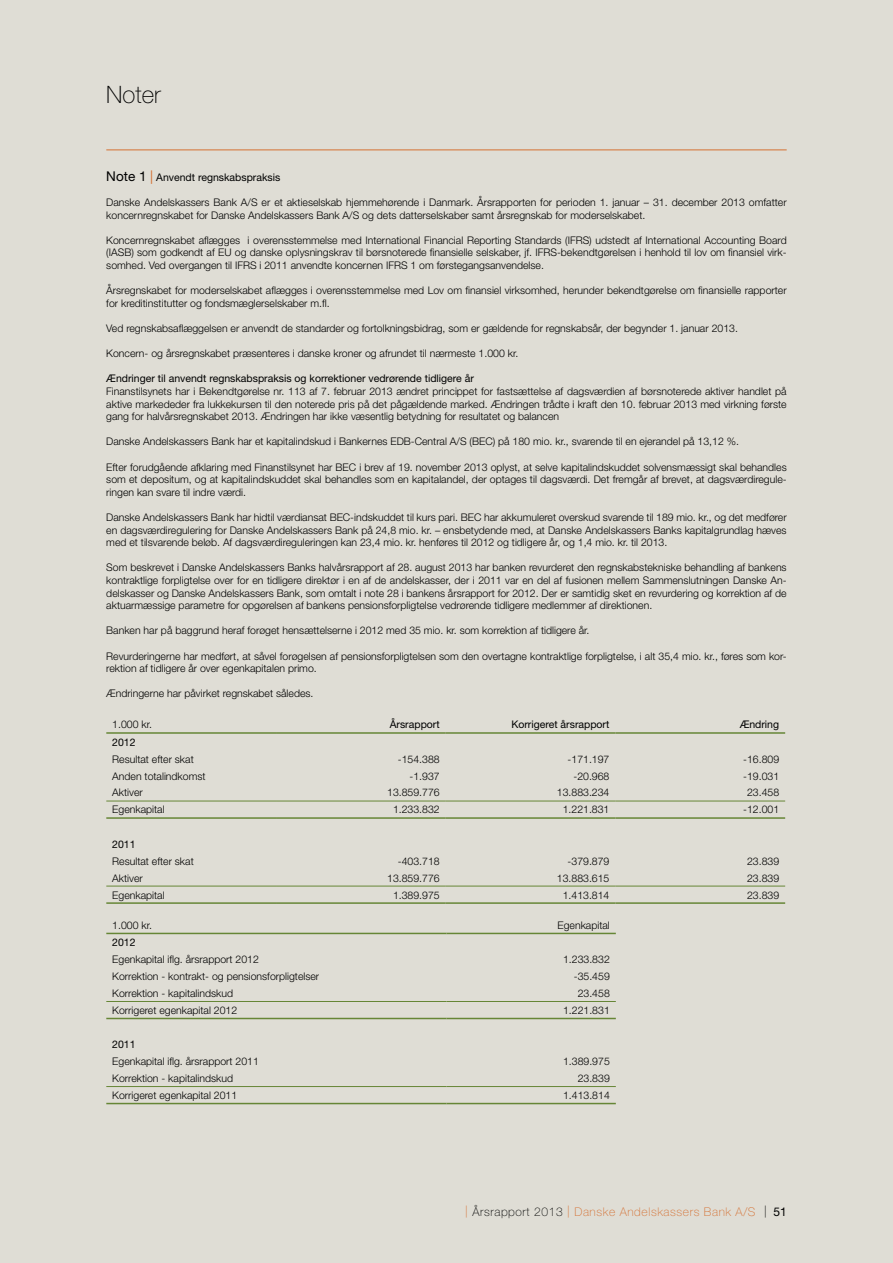
<style>
.page{position:relative;width:893px;height:1263px;background:#dfddd5}
.page>*{position:absolute;margin:0;border:0;box-sizing:border-box;transform-origin:0 0}
.t1{font:100 24px "Helvetica Neue LT";color:#000}
.t2{font:100 12px "Helvetica Neue LT";letter-spacing:.05em;color:#d57032}
.t3{font:12px "Helvetica Neue LT";color:#000}
.t4{font:300 10.5px/12.6px "Helvetica Neue LT";color:#000;text-align:justify}
.t5{font:10.5px "Helvetica Neue LT";color:#000}
.s1{font-size:13.5px}
.s2{font-size:13.5px;color:#d57032}
.s3{color:#000}
</style>
<div class="page">
<hr style="left:106px;top:150px;width:681px;height:1px;background:#d57032">
<hr style="left:106px;top:801px;width:170px;height:1px;background:#668636">
<hr style="left:276px;top:801px;width:170px;height:1px;background:#668636">
<hr style="left:446px;top:801px;width:169px;height:1px;background:#668636">
<hr style="left:615px;top:801px;width:170px;height:1px;background:#668636">
<hr style="left:106px;top:817px;width:170px;height:2px;background:#668636">
<hr style="left:276px;top:817px;width:170px;height:2px;background:#668636">
<hr style="left:446px;top:817px;width:169px;height:2px;background:#668636">
<hr style="left:615px;top:817px;width:170px;height:2px;background:#668636">
<hr style="left:106px;top:886px;width:170px;height:1px;background:#668636">
<hr style="left:276px;top:886px;width:170px;height:1px;background:#668636">
<hr style="left:446px;top:886px;width:169px;height:1px;background:#668636">
<hr style="left:615px;top:886px;width:170px;height:1px;background:#668636">
<hr style="left:106px;top:902px;width:170px;height:2px;background:#668636">
<hr style="left:276px;top:902px;width:170px;height:2px;background:#668636">
<hr style="left:446px;top:902px;width:169px;height:2px;background:#668636">
<hr style="left:615px;top:902px;width:170px;height:2px;background:#668636">
<hr style="left:106px;top:732px;width:170px;height:2px;background:#668636">
<hr style="left:276px;top:732px;width:170px;height:2px;background:#668636">
<hr style="left:446px;top:732px;width:169px;height:2px;background:#668636">
<hr style="left:615px;top:732px;width:170px;height:2px;background:#668636">
<hr style="left:106px;top:933px;width:340px;height:1px;background:#668636">
<hr style="left:446px;top:933px;width:170px;height:1px;background:#668636">
<hr style="left:106px;top:1001px;width:340px;height:1px;background:#668636">
<hr style="left:106px;top:1018px;width:340px;height:1px;background:#668636">
<hr style="left:106px;top:1086px;width:340px;height:1px;background:#668636">
<hr style="left:446px;top:1086px;width:170px;height:1px;background:#668636">
<hr style="left:106px;top:1103px;width:340px;height:1px;background:#668636">
<hr style="left:446px;top:1103px;width:170px;height:1px;background:#668636">
<hr style="left:446px;top:1001px;width:170px;height:1px;background:#668636">
<hr style="left:446px;top:1018px;width:170px;height:1px;background:#668636">
<h1 class="t1" style="left:106px;top:81px;width:56px">Noter</h1>
<p class="t5" style="left:106px;top:171px;width:176px"><span class="s1">Note 1</span> <span class="s2">|</span> Anvendt regnskabspraksis</p>
<p class="t4" style="left:106px;top:196px;width:682px">Danske Andelskassers Bank A/S er et aktieselskab hjemmehørende i Danmark. Årsrapporten for perioden 1. januar – 31. december 2013 omfatter koncernregnskabet for Danske Andelskassers Bank A/S og dets datterselskaber samt årsregnskab for moderselskabet.</p>
<p class="t4" style="left:106px;top:233px;width:682px">Koncernregnskabet aflægges i overensstemmelse med International Financial Reporting Standards (IFRS) udstedt af International Accounting Board (IASB) som godkendt af EU og danske oplysningskrav til børsnoterede finansielle selskaber, jf. IFRS-bekendtgørelsen i henhold til lov om finansiel virk&shy;somhed. Ved overgangen til IFRS i 2011 anvendte koncernen IFRS 1 om førstegangsanvendelse.</p>
<p class="t4" style="left:106px;top:284px;width:682px">Årsregnskabet for moderselskabet aflægges i overensstemmelse med Lov om finansiel virksomhed, herunder bekendtgørelse om finansielle rapporter for kreditinstitutter og fondsmæglerselskaber m.fl.</p>
<p class="t4" style="left:106px;top:322px;width:633px">Ved regnskabsaflæggelsen er anvendt de standarder og fortolkningsbidrag, som er gældende for regnskabsår, der begynder 1. januar 2013.</p>
<p class="t4" style="left:106px;top:347px;width:413px">Koncern- og årsregnskabet præsenteres i danske kroner og afrundet til nærmeste 1.000 kr.</p>
<p class="t5" style="left:106px;top:372px;width:369px">Ændringer til anvendt regnskabspraksis og korrektioner vedrørende tidligere år</p>
<p class="t4" style="left:106px;top:385px;width:682px">Finanstilsynets har i Bekendtgørelse nr. 113 af 7. februar 2013 ændret princippet for fastsættelse af dagsværdien af børsnoterede aktiver handlet på aktive markededer fra lukkekursen til den noterede pris på det pågældende marked. Ændringen trådte i kraft den 10. februar 2013 med virkning første gang for halvårsregnskabet 2013. Ændringen har ikke væsentlig betydning for resultatet og balancen</p>
<p class="t4" style="left:106px;top:435px;width:634px">Danske Andelskassers Bank har et kapitalindskud i Bankernes EDB-Central A/S (BEC) på 180 mio. kr., svarende til en ejerandel på 13,12 %.</p>
<p class="t4" style="left:106px;top:460px;width:682px">Efter forudgående afklaring med Finanstilsynet har BEC i brev af 19. november 2013 oplyst, at selve kapitalindskuddet solvensmæssigt skal behandles som et depositum, og at kapitalindskuddet skal behandles som en kapitalandel, der optages til dagsværdi. Det fremgår af brevet, at dagsværdiregule&shy;ringen kan svare til indre værdi.</p>
<p class="t4" style="left:106px;top:511px;width:682px">Danske Andelskassers Bank har hidtil værdiansat BEC-indskuddet til kurs pari. BEC har akkumuleret overskud svarende til 189 mio. kr., og det medfører en dagsværdiregulering for Danske Andelskassers Bank på 24,8 mio. kr. – ensbetydende med, at Danske Andelskassers Banks kapitalgrundlag hæves med et tilsvarende beløb. Af dagsværdireguleringen kan 23,4 mio. kr. henføres til 2012 og tidligere år, og 1,4 mio. kr. til 2013.</p>
<p class="t4" style="left:106px;top:561px;width:682px">Som beskrevet i Danske Andelskassers Banks halvårsrapport af 28. august 2013 har banken revurderet den regnskabstekniske behandling af bankens kontraktlige forpligtelse over for en tidligere direktør i en af de andelskasser, der i 2011 var en del af fusionen mellem Sammenslutningen Danske An&shy;delskasser og Danske Andelskassers Bank, som omtalt i note 28 i bankens årsrapport for 2012. Der er samtidig sket en revurdering og korrektion af de aktuarmæssige parametre for opgørelsen af bankens pensionsforpligtelse vedrørende tidligere medlemmer af direktionen.</p>
<p class="t4" style="left:106px;top:624px;width:485px">Banken har på baggrund heraf forøget hensættelserne i 2012 med 35 mio. kr. som korrektion af tidligere år.</p>
<p class="t4" style="left:106px;top:649px;width:682px">Revurderingerne har medført, at såvel forøgelsen af pensionsforpligtelsen som den overtagne kontraktlige forpligtelse, i alt 35,4 mio. kr., føres som kor&shy;rektion af tidligere år over egenkapitalen primo.</p>
<p class="t4" style="left:106px;top:687px;width:209px">Ændringerne har påvirket regnskabet således.</p>
<p class="t4" style="left:112px;top:718px;width:41px">1.000 kr.</p>
<p class="t5" style="left:390px;top:718px;width:51px">Årsrapport</p>
<p class="t5" style="left:511px;top:718px;width:99px">Korrigeret årsrapport</p>
<p class="t5" style="left:740px;top:718px;width:41px">Ændring</p>
<p class="t5" style="left:112px;top:736px;width:25px">2012</p>
<p class="t4" style="left:112px;top:752px;width:83px">Resultat efter skat</p>
<p class="t4" style="left:398px;top:752px;width:43px">-154.388</p>
<p class="t4" style="left:568px;top:752px;width:43px">-171.197</p>
<p class="t4" style="left:743px;top:752px;width:37px">-16.809</p>
<p class="t4" style="left:112px;top:769px;width:95px">Anden totalindkomst</p>
<p class="t4" style="left:410px;top:769px;width:32px">-1.937</p>
<p class="t4" style="left:573px;top:769px;width:37px">-20.968</p>
<p class="t4" style="left:743px;top:769px;width:37px">-19.031</p>
<p class="t4" style="left:112px;top:786px;width:32px">Aktiver</p>
<p class="t4" style="left:387px;top:786px;width:54px">13.859.776</p>
<p class="t4" style="left:557px;top:786px;width:54px">13.883.234</p>
<p class="t4" style="left:747px;top:786px;width:34px">23.458</p>
<p class="t4" style="left:112px;top:803px;width:54px">Egenkapital</p>
<p class="t4" style="left:393px;top:803px;width:48px">1.233.832</p>
<p class="t4" style="left:563px;top:803px;width:48px">1.221.831</p>
<p class="t4" style="left:743px;top:803px;width:37px">-12.001</p>
<p class="t5" style="left:112px;top:838px;width:25px">2011</p>
<p class="t4" style="left:112px;top:854px;width:83px">Resultat efter skat</p>
<p class="t4" style="left:398px;top:854px;width:43px">-403.718</p>
<p class="t4" style="left:568px;top:854px;width:43px">-379.879</p>
<p class="t4" style="left:747px;top:854px;width:34px">23.839</p>
<p class="t4" style="left:112px;top:871px;width:32px">Aktiver</p>
<p class="t4" style="left:387px;top:871px;width:54px">13.859.776</p>
<p class="t4" style="left:557px;top:871px;width:54px">13.883.615</p>
<p class="t4" style="left:747px;top:871px;width:34px">23.839</p>
<p class="t4" style="left:112px;top:888px;width:54px">Egenkapital</p>
<p class="t4" style="left:393px;top:888px;width:48px">1.389.975</p>
<p class="t4" style="left:563px;top:888px;width:48px">1.413.814</p>
<p class="t4" style="left:747px;top:888px;width:34px">23.839</p>
<p class="t4" style="left:112px;top:918px;width:41px">1.000 kr.</p>
<p class="t4" style="left:557px;top:918px;width:54px">Egenkapital</p>
<p class="t5" style="left:112px;top:936px;width:25px">2012</p>
<p class="t4" style="left:112px;top:953px;width:148px">Egenkapital iflg. årsrapport 2012</p>
<p class="t4" style="left:563px;top:953px;width:48px">1.233.832</p>
<p class="t4" style="left:112px;top:970px;width:208px">Korrektion - kontrakt- og pensionsforpligtelser</p>
<p class="t4" style="left:574px;top:970px;width:37px">-35.459</p>
<p class="t4" style="left:112px;top:987px;width:122px">Korrektion - kapitalindskud</p>
<p class="t4" style="left:578px;top:987px;width:34px">23.458</p>
<p class="t4" style="left:112px;top:1004px;width:126px">Korrigeret egenkapital 2012</p>
<p class="t4" style="left:563px;top:1004px;width:48px">1.221.831</p>
<p class="t5" style="left:112px;top:1038px;width:25px">2011</p>
<p class="t4" style="left:112px;top:1055px;width:148px">Egenkapital iflg. årsrapport 2011</p>
<p class="t4" style="left:563px;top:1055px;width:48px">1.389.975</p>
<p class="t4" style="left:112px;top:1072px;width:122px">Korrektion - kapitalindskud</p>
<p class="t4" style="left:578px;top:1072px;width:34px">23.839</p>
<p class="t4" style="left:112px;top:1089px;width:126px">Korrigeret egenkapital 2011</p>
<p class="t4" style="left:563px;top:1089px;width:48px">1.413.814</p>
<p class="t2" style="left:465px;top:1205px;width:303px">| <span class="s3">Årsrapport 2013</span> | Danske Andelskassers Bank A/S <span class="s3">|</span></p>
<p class="t3" style="left:773px;top:1205px;width:15px">51</p>
</div>
